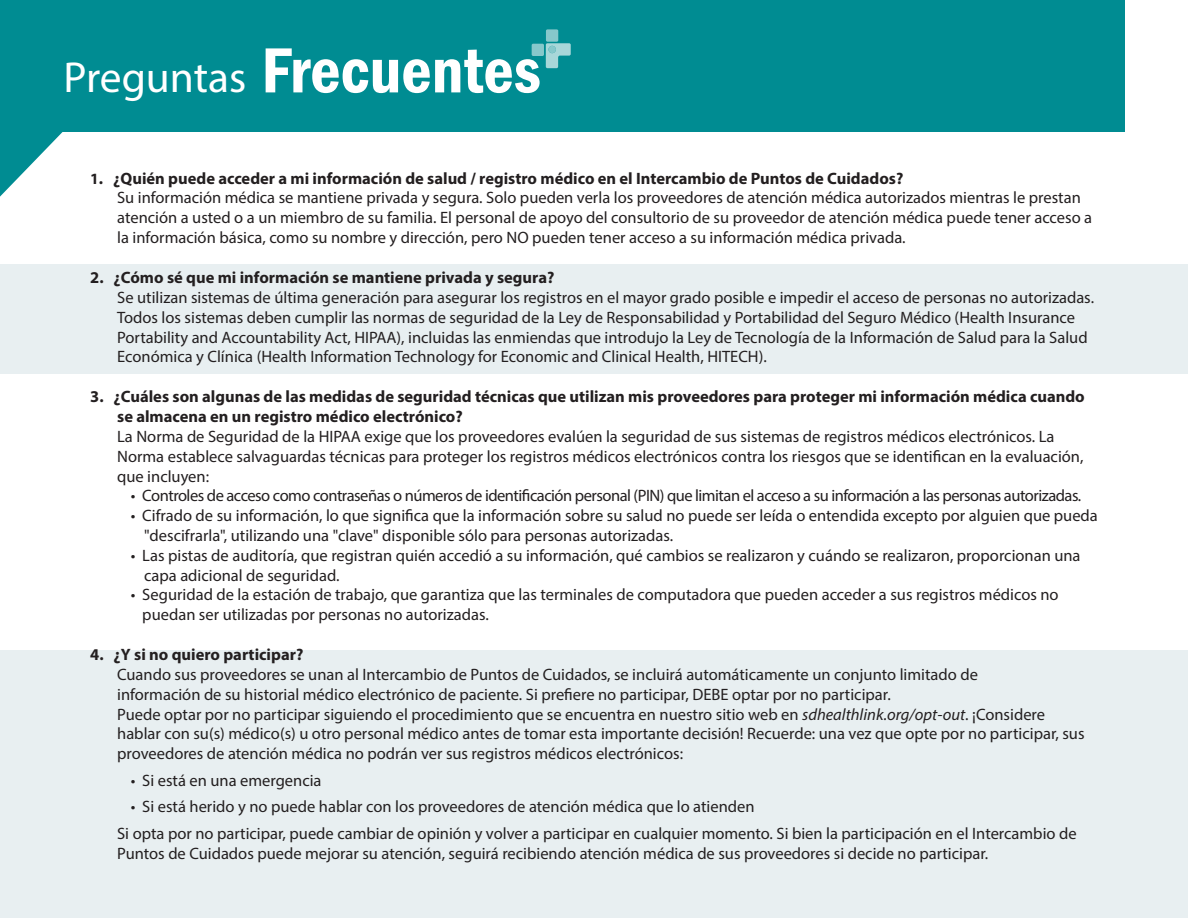
<style>
.page{position:relative;width:1188px;height:918px;background:#fff}
.page>*{position:absolute;margin:0;border:0;box-sizing:border-box;transform-origin:0 0}
.t1{font:600 condensed 66px "Franklin Gothic";color:#fff}
.t2{font:16.5px/19.8px "Myriad Pro";color:#231f20}
.t3{font:700 16.5px/19.8px "Myriad Pro";color:#231f20}
.t4{font:16.5px "Myriad Pro";letter-spacing:-.03em;color:#231f20}
.s1{font-family:"Myriad Pro";font-weight:400;font-stretch:normal;font-size:43.5px}
.s2{font-size:15.75px}
.s3{font-style:italic}
</style>
<div class="page">
<div style="left:0;top:651px;width:1188px;height:267px;background:#e8eff1"></div>
<div style="left:0;top:264px;width:1188px;height:109px;background:#e8eff1"></div>
<div style="left:0;top:0;width:1124px;height:131px;background:#008c92"></div>
<svg style="left:0;top:131px;width:65px;height:66px"></svg>
<div style="left:546px;top:29px;width:12px;height:13px;background:#86c8cb;border-radius:2px"></div>
<div style="left:532px;top:44px;width:12px;height:12px;background:#86c8cb;border-radius:2px"></div>
<svg style="left:546px;top:43px;width:25px;height:25px"></svg>
<div style="left:548px;top:46px;width:8px;height:7px;background:#86c8cb;border-radius:50%"></div>
<p class="t1" style="left:64px;top:26px;width:479px"><span class="s1">Preguntas</span> Frecuentes</p>
<p class="t3" style="left:90px;top:168px;width:815px"><span class="s2">1</span>. ¿Quién puede acceder a mi información de salud / registro médico en el Intercambio de Puntos de Cuidados?</p>
<p class="t2" style="left:117px;top:188px;width:977px">Su información médica se mantiene privada y segura. Solo pueden verla los proveedores de atención médica autorizados mientras le prestan atención a usted o a un miembro de su familia. El personal de apoyo del consultorio de su proveedor de atención médica puede tener acceso a la información básica, como su nombre y dirección, pero NO pueden tener acceso a su información médica privada.</p>
<p class="t3" style="left:90px;top:267px;width:466px">2. ¿Cómo sé que mi información se mantiene privada y segura?</p>
<p class="t2" style="left:117px;top:287px;width:978px">Se utilizan sistemas de última generación para asegurar los registros en el mayor grado posible e impedir el acceso de personas no autorizadas.<br>Todos los sistemas deben cumplir las normas de seguridad de la Ley de Responsabilidad y Portabilidad del Seguro Médico (Health Insurance Portability and Accountability Act, HIPAA), incluidas las enmiendas que introdujo la Ley de Tecnología de la Información de Salud para la Salud Económica y Clínica (Health Information Technology for Economic and Clinical Health, HITECH).</p>
<p class="t3" style="left:117px;top:386px;width:969px;text-indent:-27px">3. ¿Cuáles son algunas de las medidas de seguridad técnicas que utilizan mis proveedores para proteger mi información médica cuando se almacena en un registro médico electrónico?</p>
<p class="t2" style="left:117px;top:426px;width:968px">La Norma de Seguridad de la HIPAA exige que los proveedores evalúen la seguridad de sus sistemas de registros médicos electrónicos. La<br>Norma establece salvaguardas técnicas para proteger los registros médicos electrónicos contra los riesgos que se identifican en la evaluación, que incluyen:</p>
<p class="t4" style="left:131px;top:486px;width:952px">• Controles de acceso como contraseñas o números de identificación personal (PIN) que limitan el acceso a su información a las personas autorizadas.</p>
<p class="t2" style="left:131px;top:505px;width:969px">• Cifrado de su información, lo que significa que la información sobre su salud no puede ser leída o entendida excepto por alguien que pueda</p>
<p class="t2" style="left:144px;top:525px;width:531px">"descifrarla", utilizando una "clave" disponible sólo para personas autorizadas.</p>
<p class="t2" style="left:131px;top:545px;width:951px">• Las pistas de auditoría, que registran quién accedió a su información, qué cambios se realizaron y cuándo se realizaron, proporcionan una</p>
<p class="t2" style="left:144px;top:565px;width:197px">capa adicional de seguridad.</p>
<p class="t2" style="left:142px;top:585px;width:918px;text-indent:-12px">• Seguridad de la estación de trabajo, que garantiza que las terminales de computadora que pueden acceder a sus registros médicos no puedan ser utilizadas por personas no autorizadas.</p>
<p class="t3" style="left:90px;top:644px;width:215px">4. ¿Y si no quiero participar?</p>
<p class="t2" style="left:117px;top:664px;width:862px">Cuando sus proveedores se unan al Intercambio de Puntos de Cuidados, se incluirá automáticamente un conjunto limitado de</p>
<p class="t2" style="left:117px;top:684px;width:775px">información de su historial médico electrónico de paciente. Si prefiere no participar, DEBE optar por no participar.</p>
<p class="t2" style="left:117px;top:704px;width:969px">Puede optar por no participar siguiendo el procedimiento que se encuentra en nuestro sitio web en <span class="s3">sdhealthlink.org/opt-out</span>. ¡Considere hablar con su(s) médico(s) u otro personal médico antes de tomar esta importante decisión! Recuerde: una vez que opte por no participar, sus proveedores de atención médica no podrán ver sus registros médicos electrónicos:</p>
<p class="t2" style="left:131px;top:770px;width:192px">• Si está en una emergencia</p>
<p class="t2" style="left:131px;top:797px;width:625px">• Si está herido y no puede hablar con los proveedores de atención médica que lo atienden</p>
<p class="t2" style="left:117px;top:823px;width:961px">Si opta por no participar, puede cambiar de opinión y volver a participar en cualquier momento. Si bien la participación en el Intercambio de<br>Puntos de Cuidados puede mejorar su atención, seguirá recibiendo atención médica de sus proveedores si decide no participar.</p>
</div>
